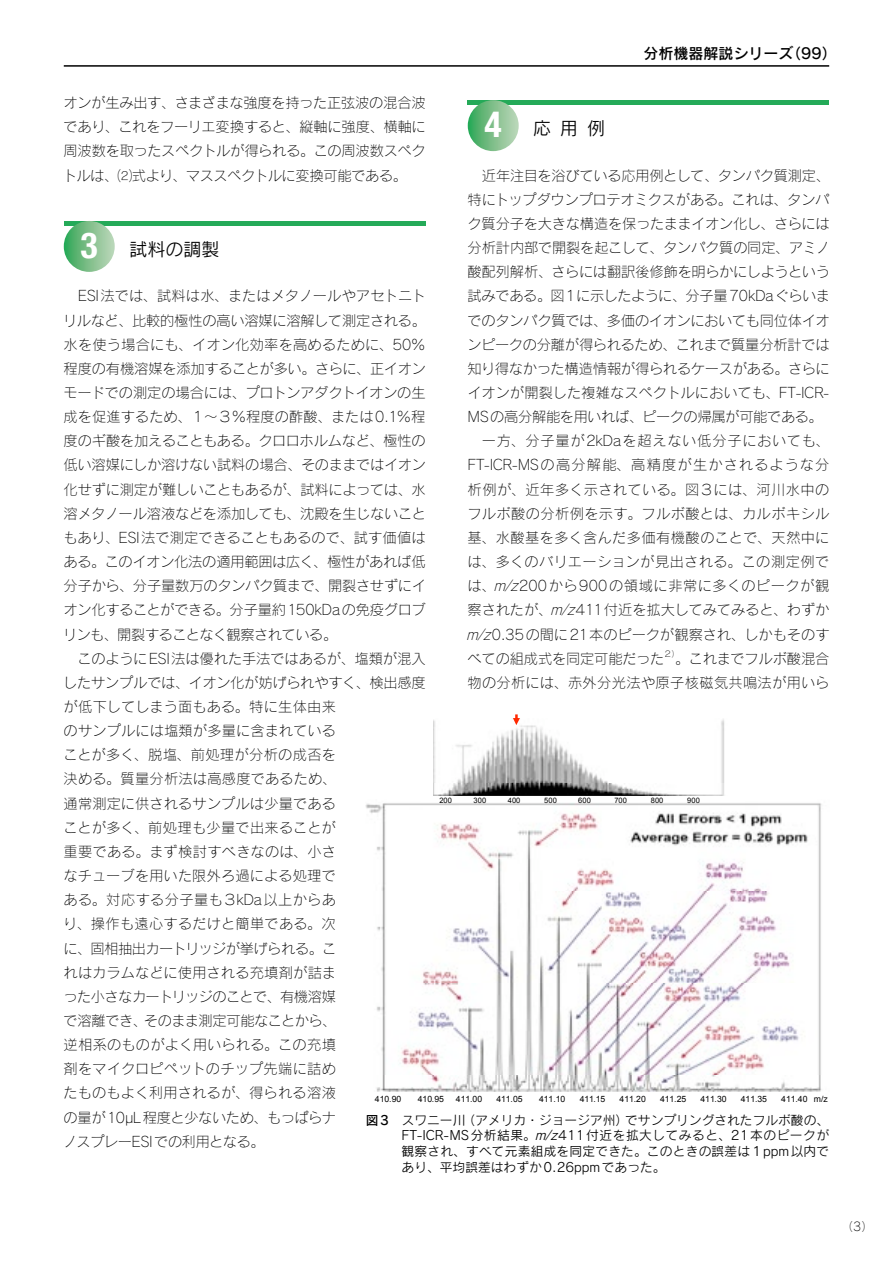
<style>
.page{position:relative;width:893px;height:1263px;background:#fff}
.page>*{position:absolute;margin:0;border:0;box-sizing:border-box;transform-origin:0 0}
.t1{font:18px "Rodin Pro M";color:#000}
.t2{font:15px "Rodin Pro DB";color:#000}
.t3{font:14.25px/24.2px "Rodin Pro L";letter-spacing:-.005em;color:#000;text-align:justify}
.t4{font:14.25px "Rodin Pro L";letter-spacing:.025em;color:#000}
.t5{font:14.25px "Rodin Pro L";letter-spacing:-.025em;color:#000}
.t6{font:14.25px/24.2px "Rodin Pro L";letter-spacing:.015em;color:#000;text-align:right}
.t7{font:14.25px "Rodin Pro L";letter-spacing:-.03em;color:#000}
.t8{font:14.25px "Rodin Pro L";letter-spacing:.075em;color:#000}
.t9{font:14.25px "Rodin Pro L";letter-spacing:.03em;color:#000}
.t10{font:14.25px "Rodin Pro L";letter-spacing:.05em;color:#000}
.t11{font:12.75px/15.8px "Rodin Pro M";letter-spacing:.015em;color:#000;text-align:justify}
.t12{font:12px "Rodin Pro L";color:#000}
.t13{font:8.7px "font 459126 6";color:#000}
.t14{font:8.25px "Rodin Pro L";color:#000}
.t15{font:7.5px "font 459126 6";letter-spacing:.02em;color:#000}
.s1{font-family:"Helvetica Neue";font-weight:700;font-stretch:condensed;font-size:36px;color:#fff}
.s2{font-style:italic}
.s3{font-family:"Rodin Pro DB"}
</style>
<div class="page">
<hr style="left:64px;top:65px;width:765px;height:2px;background:#000">
<hr style="left:64px;top:221px;width:361px;height:4px;background:#24aa58">
<svg style="left:64px;top:221px;width:51px;height:51px"></svg>
<hr style="left:468px;top:100px;width:361px;height:4px;background:#24aa58">
<svg style="left:468px;top:100px;width:51px;height:51px"></svg>
<img style="left:366px;top:803px;width:456px;height:289px">
<img style="left:433px;top:719px;width:292px;height:77px">
<svg style="left:513px;top:714px;width:7px;height:11px"></svg>
<p class="t2" style="left:643px;top:43px;width:195px">分析機器解説シリーズ（99）</p>
<p class="t3" style="left:63px;top:90px;width:365px">オンが生み出す、さまざまな強度を持った正弦波の混合波であり、これをフーリエ変換すると、縦軸に強度、横軸に周波数を取ったスペクトルが得られる。この周波数スペクトルは、⑵式より、マススペクトルに変換可能である。</p>
<p class="t1" style="left:485px;top:117px;width:122px"><span class="s1">4</span> 応用例</p>
<p class="t3" style="left:482px;top:163px;width:350px">近年注目を浴びている応用例として、タンパク質測定、</p>
<p class="t3" style="left:468px;top:187px;width:363px">特にトップダウンプロテオミクスがある。これは、タンパ</p>
<p class="t3" style="left:467px;top:211px;width:364px">ク質分子を大きな構造を保ったままイオン化し、さらには</p>
<p class="t3" style="left:468px;top:235px;width:364px">分析計内部で開裂を起こして、タンパク質の同定、アミノ</p>
<p class="t3" style="left:468px;top:259px;width:364px">酸配列解析、さらには翻訳後修飾を明らかにしようという</p>
<p class="t7" style="left:468px;top:287px;width:364px">試みである。図１に示したように、分子量70kDaぐらいま</p>
<p class="t5" style="left:468px;top:311px;width:364px">でのタンパク質では、多価のイオンにおいても同位体イオ</p>
<p class="t3" style="left:467px;top:332px;width:364px">ンピークの分離が得られるため、これまで質量分析計では</p>
<p class="t3" style="left:468px;top:356px;width:364px">知り得なかった構造情報が得られるケースがある。さらに</p>
<p class="t3" style="left:467px;top:380px;width:364px">イオンが開裂した複雑なスペクトルにおいても、FT-ICR-</p>
<p class="t5" style="left:467px;top:408px;width:357px">MSの高分解能を用いれば、ピークの帰属が可能である。</p>
<p class="t10" style="left:482px;top:432px;width:349px">一方、分子量が2kDaを超えない低分子においても、</p>
<p class="t8" style="left:467px;top:456px;width:363px">FT-ICR-MSの高分解能、高精度が生かされるような分</p>
<p class="t4" style="left:468px;top:480px;width:363px">析例が、近年多く示されている。図３には、河川水中の</p>
<p class="t4" style="left:467px;top:504px;width:363px">フルボ酸の分析例を示す。フルボ酸とは、カルボキシル</p>
<p class="t4" style="left:468px;top:528px;width:363px">基、水酸基を多く含んだ多価有機酸のことで、天然中に</p>
<p class="t4" style="left:467px;top:553px;width:363px">は、多くのバリエーションが見出される。この測定例で</p>
<p class="t9" style="left:467px;top:577px;width:363px">は、<span class="s2">m/z</span>200から900の領域に非常に多くのピークが観</p>
<p class="t3" style="left:468px;top:597px;width:363px">察されたが、<span class="s2">m/z</span>411付近を拡大してみてみると、わずか</p>
<p class="t3" style="left:466px;top:622px;width:365px"><span class="s2">m/z</span>0.35の間に21本のピークが観察され、しかもそのす</p>
<p class="t3" style="left:468px;top:646px;width:198px">べての組成式を同定可能だった</p>
<p class="t14" style="left:664px;top:648px;width:18px">２）</p>
<p class="t1" style="left:81px;top:237px;width:140px"><span class="s1">3</span> 試料の調製</p>
<p class="t3" style="left:63px;top:284px;width:364px;text-indent:15px">ESI法では、試料は水、またはメタノールやアセトニトリルなど、比較的極性の高い溶媒に溶解して測定される。水を使う場合にも、イオン化効率を高めるために、50％程度の有機溶媒を添加することが多い。さらに、正イオンモードでの測定の場合には、プロトンアダクトイオンの生成を促進するため、１～３％程度の酢酸、または0.1％程度のギ酸を加えることもある。クロロホルムなど、極性の低い溶媒にしか溶けない試料の場合、そのままではイオン化せずに測定が難しいこともあるが、試料によっては、水溶メタノール溶液などを添加しても、沈殿を生じないこともあり、ESI法で測定できることもあるので、試す価値はある。このイオン化法の適用範囲は広く、極性があれば低分子から、分子量数万のタンパク質まで、開裂させずにイオン化することができる。分子量約150kDaの免疫グロブリンも、開裂することなく観察されている。</p>
<p class="t3" style="left:63px;top:646px;width:364px;text-align:left;text-indent:14px">このようにESI法は優れた手法ではあるが、塩類が混入したサンプルでは、イオン化が妨げられやすく、検出感度が低下してしまう面もある。特に生体由来<br>のサンプルには塩類が多量に含まれている<br>ことが多く、脱塩、前処理が分析の成否を<br>決める。質量分析法は高感度であるため、<br>通常測定に供されるサンプルは少量である<br>ことが多く、前処理も少量で出来ることが<br>重要である。まず検討すべきなのは、小さ<br>なチューブを用いた限外ろ過による処理で<br>ある。対応する分子量も３kDa以上からあ<br>り、操作も遠心するだけと簡単である。次<br>に、固相抽出カートリッジが挙げられる。こ<br>れはカラムなどに使用される充填剤が詰ま<br>った小さなカートリッジのことで、有機溶媒<br>で溶離でき、そのまま測定可能なことから、<br>逆相系のものがよく用いられる。この充填<br>剤をマイクロピペットのチップ先端に詰め<br>たものもよく利用されるが、得られる溶液<br>の量が10µL程度と少ないため、もっぱらナ<br>ノスプレーESIでの利用となる。</p>
<p class="t6" style="left:468px;top:646px;width:363px">。これまでフルボ酸混合<br>物の分析には、赤外分光法や原子核磁気共鳴法が用いら</p>
<p class="t15" style="left:439px;top:796px;width:14px">200</p>
<p class="t15" style="left:474px;top:796px;width:14px">300</p>
<p class="t15" style="left:508px;top:796px;width:14px">400</p>
<p class="t15" style="left:544px;top:796px;width:14px">500</p>
<p class="t15" style="left:578px;top:796px;width:14px">600</p>
<p class="t15" style="left:614px;top:796px;width:14px">700</p>
<p class="t15" style="left:651px;top:796px;width:14px">800</p>
<p class="t15" style="left:687px;top:796px;width:14px">900</p>
<p class="t13" style="left:375px;top:1094px;width:28px">410.90</p>
<p class="t13" style="left:418px;top:1094px;width:28px">410.95</p>
<p class="t13" style="left:456px;top:1094px;width:28px">411.00</p>
<p class="t13" style="left:496px;top:1094px;width:28px">411.05</p>
<p class="t13" style="left:539px;top:1094px;width:28px">411.10</p>
<p class="t13" style="left:580px;top:1094px;width:27px">411.15</p>
<p class="t13" style="left:620px;top:1094px;width:28px">411.20</p>
<p class="t13" style="left:660px;top:1094px;width:28px">411.25</p>
<p class="t13" style="left:700px;top:1094px;width:28px">411.30</p>
<p class="t13" style="left:741px;top:1094px;width:28px">411.35</p>
<p class="t13" style="left:781px;top:1094px;width:48px">411.40 m/z</p>
<p class="t11" style="left:402px;top:1111px;width:429px;text-indent:-36px"><span class="s3">図3</span>　 スワニー川（アメリカ・ジョージア州）でサンプリングされたフルボ酸の、FT-ICR-MS分析結果。<span class="s2">m/z</span>411付近を拡大してみると、21本のピークが観察され、すべて元素組成を同定できた。このときの誤差は１ppm以内であり、平均誤差はわずか0.26ppmであった。</p>
<p class="t12" style="left:841px;top:1219px;width:34px">（3）</p>
</div>
